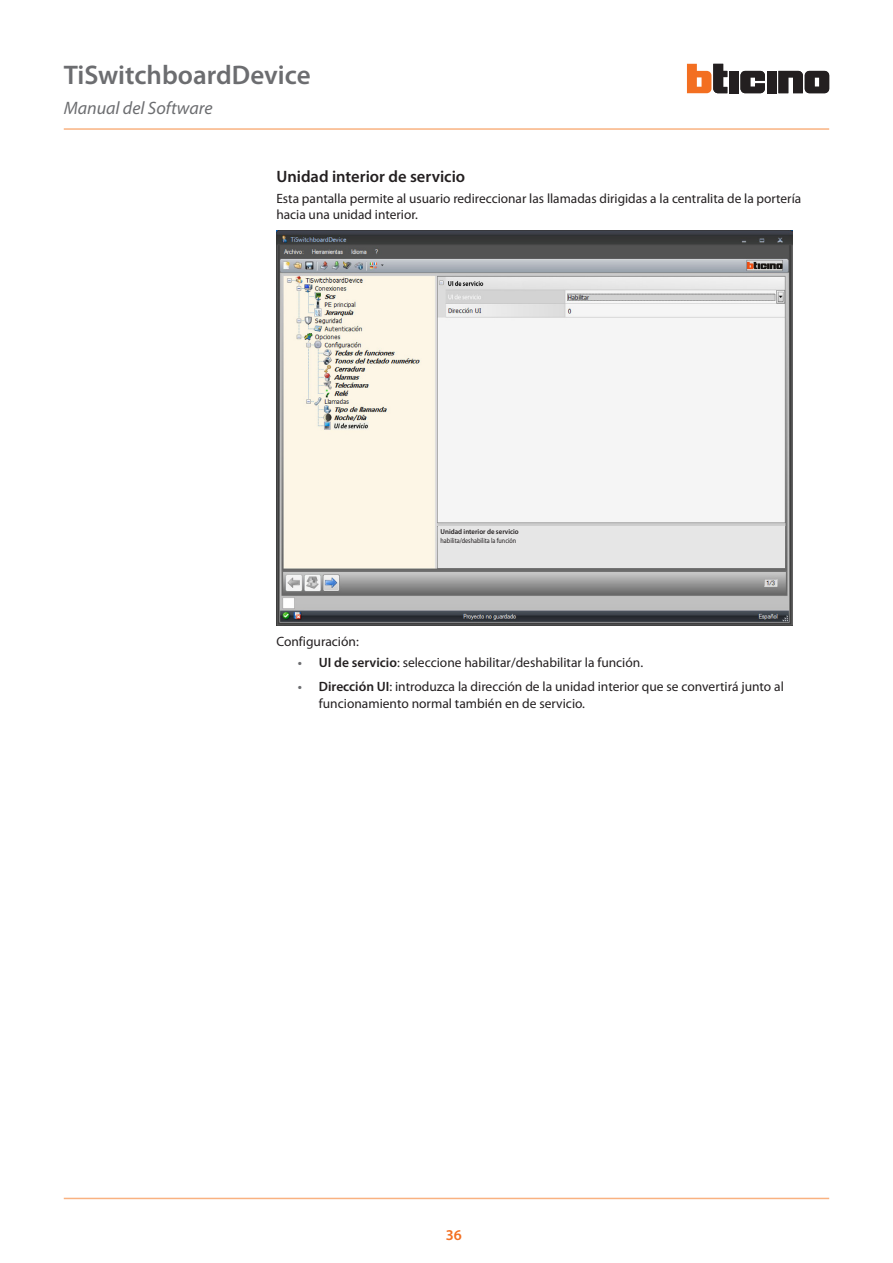
<style>
.page{position:relative;width:893px;height:1263px;background:#fff}
.page>*{position:absolute;margin:0;border:0;box-sizing:border-box;transform-origin:0 0}
.t1{font:600 27px "Myriad Pro";color:#6c6d70}
.t2{font:italic 18px "Myriad Pro";color:#6c6d70}
.t3{font:600 16.5px "Myriad Pro";color:#231f20}
.t4{font:600 15px "Myriad Pro";color:#f36f21}
.t5{font:13.5px/16.2px "Myriad Pro";color:#231f20}
.t6{font:7.2px "Myriad Pro";color:#231f20;scale:.85 1}
.t7{font:600 7.2px "Myriad Pro";color:#231f20;scale:.95 1}
.s1{font-weight:600;color:#6c6d70}
.s2{font-weight:600}
</style>
<div class="page">
<svg style="left:740px;top:71px;width:25px;height:22px"></svg>
<div style="left:767px;top:71px;width:10px;height:22px;background:#231f20"></div>
<div style="left:729px;top:71px;width:10px;height:22px;background:#231f20"></div>
<svg style="left:687px;top:64px;width:40px;height:29px"></svg>
<svg style="left:778px;top:71px;width:51px;height:22px"></svg>
<hr style="left:64px;top:128px;width:765px;height:2px;background:#f9b281">
<hr style="left:64px;top:1198px;width:765px;height:1px;background:#f9b281">
<img style="left:276px;top:230px;width:516px;height:395px">
<div style="left:438px;top:526px;width:346px;height:41px;background:#e6e6e6"></div>
<h1 class="t1" style="left:64px;top:58px;width:248px">TiSwitchboardDevice</h1>
<h2 class="t2" style="left:64px;top:97px;width:150px">Manual del Software</h2>
<p class="t3" style="left:276px;top:166px;width:190px">Unidad interior de servicio</p>
<p class="t5" style="left:276px;top:190px;width:526px">Esta pantalla permite al usuario redireccionar las llamadas dirigidas a la centralita de la portería hacia una unidad interior.</p>
<p class="t7" style="left:441px;top:527px;width:84px">Unidad interior de servicio</p>
<p class="t6" style="left:441px;top:536px;width:91px">habilita/deshabilita la función</p>
<p class="t5" style="left:276px;top:633px;width:84px">Configuración:</p>
<p class="t5" style="left:298px;top:654px;width:347px"><span class="s1">•</span> <span class="s2">UI de servicio</span>: seleccione habilitar/deshabilitar la función.</p>
<p class="t5" style="left:319px;top:679px;width:466px;text-indent:-21px"><span class="s1">•</span> <span class="s2">Dirección UI</span>: introduzca la dirección de la unidad interior que se convertirá junto al funcionamiento normal también en de servicio.</p>
<p class="t4" style="left:446px;top:1225px;width:18px">36</p>
</div>
